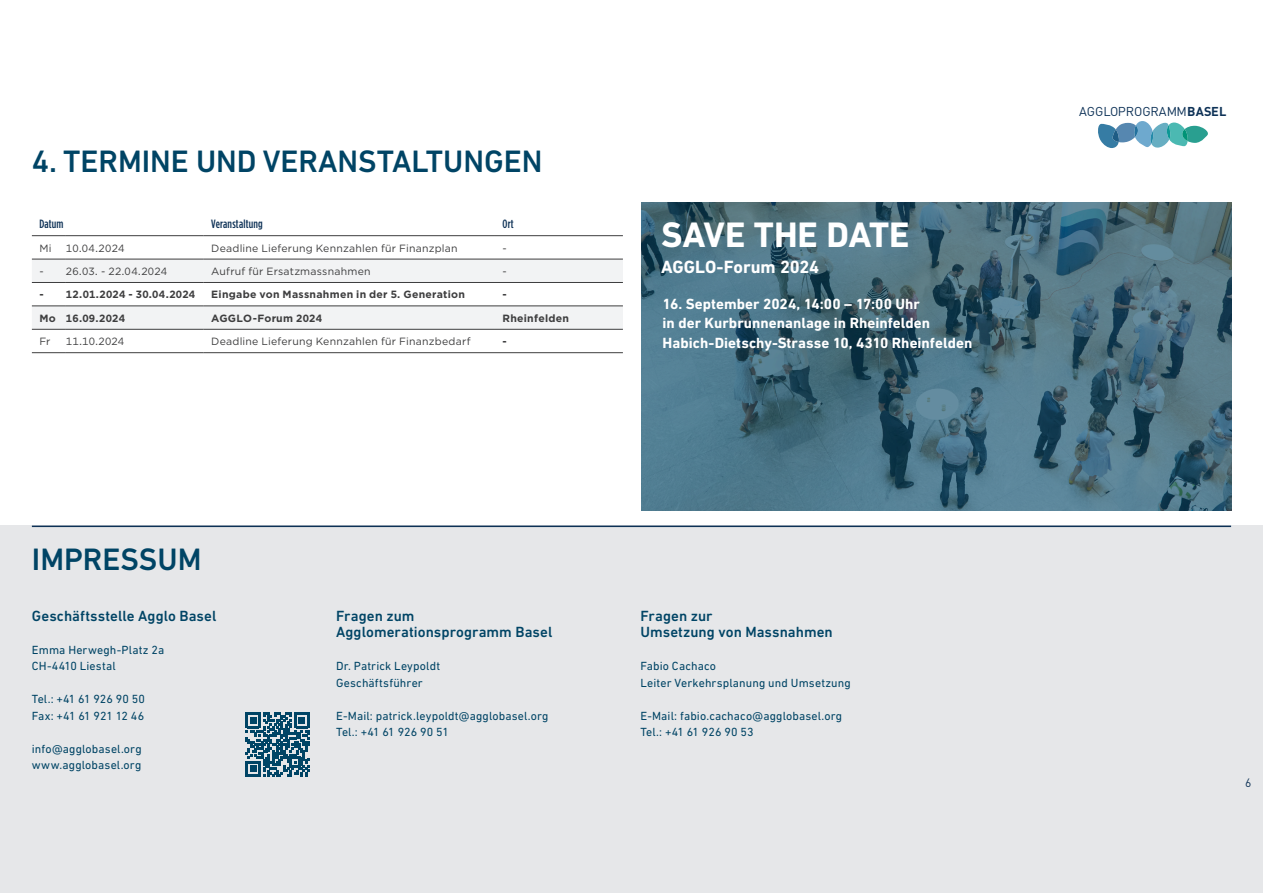
<style>
.page{position:relative;width:1263px;height:893px;background:#fff}
.page>*{position:absolute;margin:0;border:0;box-sizing:border-box;transform-origin:0 0}
.Impressum_H2{font:700 36px "DIN Next LT Pro";letter-spacing:-.005em;color:#fff}
.Inhalt_H1{font:500 31.5px "DIN Next LT Pro";color:#004465}
.Impressum_H1{font:500 31.5px "DIN Next LT Pro";color:#004465}
.Impressum_H2-2{font:700 18px "DIN Next LT Pro";letter-spacing:-.005em;color:#fff}
.Impressum_H2-3{font:700 15px "DIN Next LT Pro";letter-spacing:.005em;color:#fff}
.Impressum_H2-4{font:500 15px/16.5px "DIN Next LT Pro";letter-spacing:.005em;color:#004465}
.t1{font:12.75px "DIN";color:#0e3257}
.Impressum_Fliesstext{font:12px "DIN Next LT Pro";letter-spacing:.01em;color:#004465}
.Kopfzeile_Tabellen{font:500 12px "Gotham Condensed";letter-spacing:.015em;color:#0d3156}
.Impressum_Fliesstext-2{font:12px "DIN Next LT Pro";letter-spacing:-.01em;color:#004465}
.Impressum_Fliesstext-3{font:12px "DIN Next LT Pro";letter-spacing:-.02em;color:#004465}
.t2{font:12px "DINOT";color:#0d3156}
.Fliesstext_o__Raster_linksbündig__Tabell{font:10.5px "Gotham";letter-spacing:.02em;color:#3e3e3f}
.Fliesstext_o__Raster_linksbündig__Tabell-2{font:700 10.5px "Gotham";letter-spacing:.025em;color:#3e3e3f}
.s1{font-weight:700}
</style>
<div class="page">
<svg style="left:1098px;top:121px;width:110px;height:27px"></svg>
<div style="left:0;top:526px;width:1263px;height:367px;background:#e6e7e9"></div>
<svg style="left:32px;top:260px;width:591px;height:69px"></svg>
<hr style="left:32px;top:235px;width:34px;height:1px;background:#3e3e3f">
<hr style="left:66px;top:235px;width:138px;height:1px;background:#3e3e3f">
<hr style="left:204px;top:235px;width:291px;height:1px;background:#3e3e3f">
<hr style="left:495px;top:235px;width:128px;height:1px;background:#3e3e3f">
<hr style="left:32px;top:259px;width:34px;height:1px;background:#3e3e3f">
<hr style="left:66px;top:259px;width:138px;height:1px;background:#3e3e3f">
<hr style="left:204px;top:259px;width:291px;height:1px;background:#3e3e3f">
<hr style="left:495px;top:259px;width:128px;height:1px;background:#3e3e3f">
<hr style="left:32px;top:282px;width:34px;height:1px;background:#3e3e3f">
<hr style="left:66px;top:282px;width:138px;height:1px;background:#3e3e3f">
<hr style="left:204px;top:282px;width:291px;height:1px;background:#3e3e3f">
<hr style="left:495px;top:282px;width:128px;height:1px;background:#3e3e3f">
<hr style="left:32px;top:306px;width:34px;height:1px;background:#3e3e3f">
<hr style="left:66px;top:306px;width:138px;height:1px;background:#3e3e3f">
<hr style="left:204px;top:306px;width:291px;height:1px;background:#3e3e3f">
<hr style="left:495px;top:306px;width:128px;height:1px;background:#3e3e3f">
<hr style="left:32px;top:329px;width:34px;height:1px;background:#3e3e3f">
<hr style="left:66px;top:329px;width:138px;height:1px;background:#3e3e3f">
<hr style="left:204px;top:329px;width:291px;height:1px;background:#3e3e3f">
<hr style="left:495px;top:329px;width:128px;height:1px;background:#3e3e3f">
<hr style="left:32px;top:352px;width:34px;height:1px;background:#3e3e3f">
<hr style="left:66px;top:352px;width:138px;height:1px;background:#3e3e3f">
<hr style="left:204px;top:352px;width:291px;height:1px;background:#3e3e3f">
<hr style="left:495px;top:352px;width:128px;height:1px;background:#3e3e3f">
<svg style="left:246px;top:713px;width:63px;height:63px"></svg>
<hr style="left:32px;top:526px;width:1199px;height:1px;background:#0d3156">
<svg style="left:641px;top:202px;width:591px;height:309px;background:#496f80"></svg>
<p class="Inhalt_H1" style="left:32px;top:143px;width:512px">4. TERMINE UND VERANSTALTUNGEN</p>
<p class="Kopfzeile_Tabellen" style="left:39px;top:217px;width:26px">Datum</p>
<p class="Kopfzeile_Tabellen" style="left:211px;top:217px;width:53px">Veranstaltung</p>
<p class="Kopfzeile_Tabellen" style="left:502px;top:217px;width:13px">Ort</p>
<p class="Fliesstext_o__Raster_linksbündig__Tabell" style="left:39px;top:241px;width:14px">Mi</p>
<p class="Fliesstext_o__Raster_linksbündig__Tabell" style="left:66px;top:241px;width:60px">10.04.2024</p>
<p class="Fliesstext_o__Raster_linksbündig__Tabell" style="left:211px;top:241px;width:248px">Deadline Lieferung Kennzahlen für Finanzplan</p>
<p class="Fliesstext_o__Raster_linksbündig__Tabell" style="left:502px;top:241px;width:6px">-</p>
<p class="Fliesstext_o__Raster_linksbündig__Tabell" style="left:39px;top:265px;width:6px">-</p>
<p class="Fliesstext_o__Raster_linksbündig__Tabell" style="left:66px;top:265px;width:103px">26.03. - 22.04.2024</p>
<p class="Fliesstext_o__Raster_linksbündig__Tabell" style="left:211px;top:265px;width:161px">Aufruf für Ersatzmassnahmen</p>
<p class="Fliesstext_o__Raster_linksbündig__Tabell" style="left:502px;top:265px;width:6px">-</p>
<p class="Fliesstext_o__Raster_linksbündig__Tabell-2" style="left:39px;top:288px;width:6px">-</p>
<p class="Fliesstext_o__Raster_linksbündig__Tabell-2" style="left:66px;top:288px;width:131px">12.01.2024 - 30.04.2024</p>
<p class="Fliesstext_o__Raster_linksbündig__Tabell-2" style="left:211px;top:288px;width:255px">Eingabe von Massnahmen in der 5. Generation</p>
<p class="Fliesstext_o__Raster_linksbündig__Tabell-2" style="left:502px;top:288px;width:6px">-</p>
<p class="Fliesstext_o__Raster_linksbündig__Tabell-2" style="left:39px;top:311px;width:18px">Mo</p>
<p class="Fliesstext_o__Raster_linksbündig__Tabell-2" style="left:66px;top:311px;width:61px">16.09.2024</p>
<p class="Fliesstext_o__Raster_linksbündig__Tabell-2" style="left:211px;top:311px;width:112px">AGGLO-Forum 2024</p>
<p class="Fliesstext_o__Raster_linksbündig__Tabell-2" style="left:502px;top:311px;width:68px">Rheinfelden</p>
<p class="Fliesstext_o__Raster_linksbündig__Tabell" style="left:39px;top:335px;width:13px">Fr</p>
<p class="Fliesstext_o__Raster_linksbündig__Tabell" style="left:66px;top:335px;width:60px">11.10.2024</p>
<p class="Fliesstext_o__Raster_linksbündig__Tabell" style="left:211px;top:335px;width:261px">Deadline Lieferung Kennzahlen für Finanzbedarf</p>
<p class="Fliesstext_o__Raster_linksbündig__Tabell-2" style="left:502px;top:334px;width:6px">-</p>
<p class="Impressum_H2" style="left:661px;top:214px;width:250px">SAVE THE DATE</p>
<p class="Impressum_H2-2" style="left:661px;top:256px;width:160px">AGGLO-Forum 2024</p>
<p class="Impressum_H2-3" style="left:662px;top:295px;width:259px">16. September 2024, 14:00 – 17:00 Uhr</p>
<p class="Impressum_H2-3" style="left:662px;top:314px;width:269px">in der Kurbrunnenanlage in Rheinfelden</p>
<p class="Impressum_H2-3" style="left:662px;top:334px;width:311px">Habich-Dietschy-Strasse 10, 4310 Rheinfelden</p>
<p class="Impressum_H1" style="left:32px;top:541px;width:171px">IMPRESSUM</p>
<p class="Impressum_H2-4" style="left:32px;top:607px;width:186px">Geschäftsstelle Agglo Basel</p>
<p class="Impressum_Fliesstext" style="left:32px;top:643px;width:134px">Emma Herwegh-Platz 2a</p>
<p class="Impressum_Fliesstext" style="left:32px;top:659px;width:85px">CH-4410 Liestal</p>
<p class="Impressum_Fliesstext" style="left:32px;top:692px;width:115px">Tel.: +41 61 926 90 50</p>
<p class="Impressum_Fliesstext-3" style="left:32px;top:709px;width:114px">Fax: +41 61 921 12 46</p>
<p class="Impressum_Fliesstext" style="left:32px;top:742px;width:111px">info@agglobasel.org</p>
<p class="Impressum_Fliesstext" style="left:32px;top:758px;width:111px">www.agglobasel.org</p>
<p class="Impressum_H2-4" style="left:336px;top:607px;width:218px">Fragen zum<br>Agglomerationsprogramm Basel</p>
<p class="Impressum_Fliesstext" style="left:336px;top:659px;width:105px">Dr. Patrick Leypoldt</p>
<p class="Impressum_Fliesstext" style="left:336px;top:676px;width:88px">Geschäftsführer</p>
<p class="Impressum_Fliesstext" style="left:336px;top:709px;width:214px">E-Mail: patrick.leypoldt@agglobasel.org</p>
<p class="Impressum_Fliesstext-2" style="left:336px;top:725px;width:114px">Tel.: +41 61 926 90 51</p>
<p class="Impressum_H2-4" style="left:640px;top:607px;width:194px">Fragen zur<br>Umsetzung von Massnahmen</p>
<p class="Impressum_Fliesstext" style="left:640px;top:659px;width:77px">Fabio Cachaco</p>
<p class="Impressum_Fliesstext" style="left:640px;top:676px;width:212px">Leiter Verkehrsplanung und Umsetzung</p>
<p class="Impressum_Fliesstext" style="left:640px;top:709px;width:203px">E-Mail: fabio.cachaco@agglobasel.org</p>
<p class="Impressum_Fliesstext" style="left:640px;top:725px;width:115px">Tel.: +41 61 926 90 53</p>
<p class="t1" style="left:1079px;top:104px;width:149px">AGGLOPROGRAMM<span class="s1">BASEL</span></p>
<p class="t2" style="left:1245px;top:775px;width:8px">6</p>
</div>
